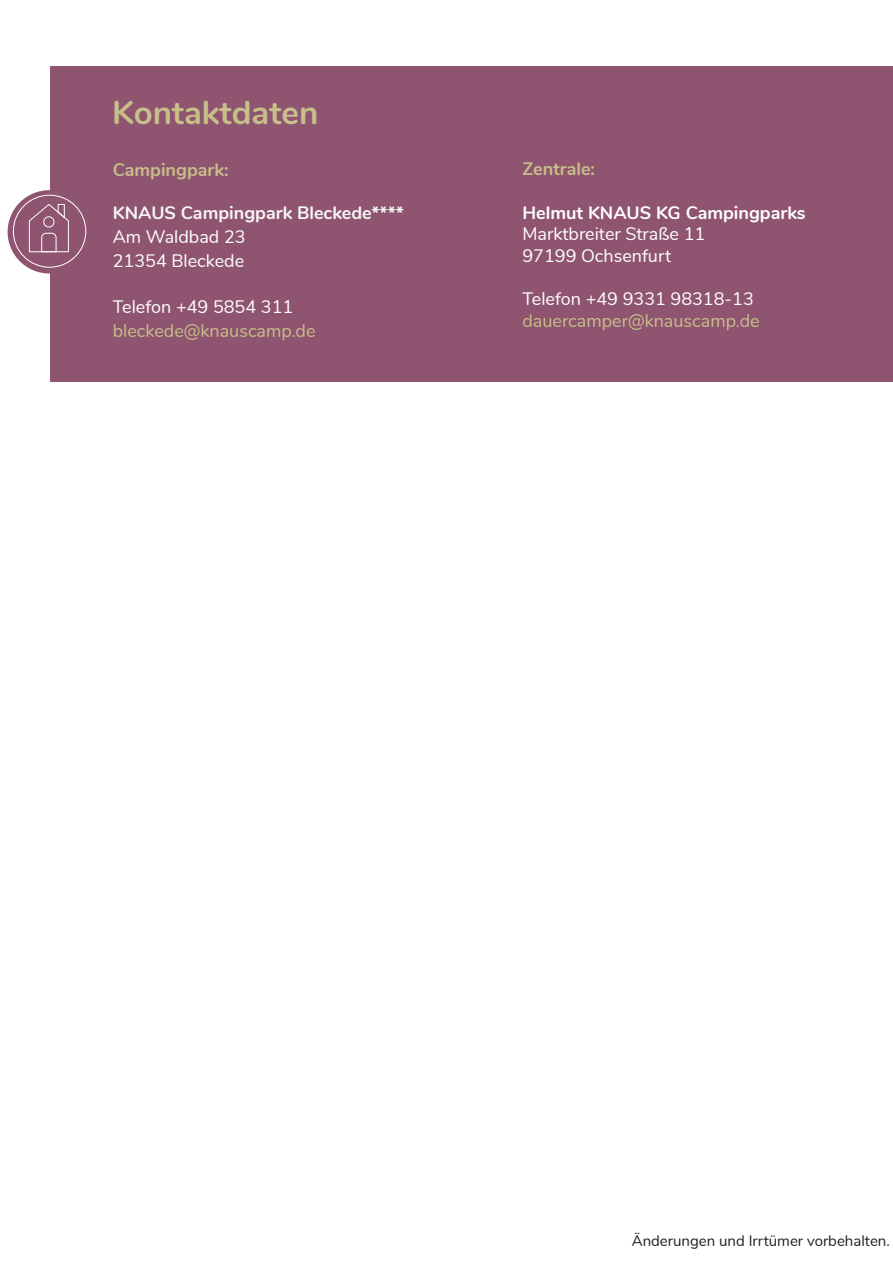
<style>
.page{position:relative;width:893px;height:1263px;background:#fff}
.page>*{position:absolute;margin:0;border:0;box-sizing:border-box;transform-origin:0 0}
.t1{font:700 33px "Nunito";color:#c6bf8a}
.t2{font:18px/24px "Nunito";color:#fff}
.t3{font:18px "Nunito";color:#c6bf8a}
.t4{font:700 18px "Nunito";color:#f6f8f4}
.t5{font:700 18px "Nunito";color:#fff}
.t6{font:700 18px "Nunito";color:#c6bf8a}
.t7{font:15px "Nunito";color:#231f20}
</style>
<div class="page">
<div style="left:51px;top:66px;width:842px;height:316px;background:#8f5470"></div>
<div style="left:8px;top:190px;width:83px;height:84px;background:#8f5470;border-radius:50%"></div>
<div style="left:13px;top:195px;width:73px;height:73px;border:1px solid #fff;border-radius:50%"></div>
<svg style="left:29px;top:204px;width:40px;height:48px"></svg>
<h1 class="t1" style="left:112px;top:88px;width:208px">Kontaktdaten</h1>
<p class="t6" style="left:113px;top:156px;width:117px">Campingpark:</p>
<p class="t4" style="left:113px;top:200px;width:293px">KNAUS Campingpark Bleckede****</p>
<p class="t2" style="left:113px;top:224px;width:134px">Am Waldbad 23<br>21354 Bleckede</p>
<p class="t2" style="left:113px;top:293px;width:182px">Telefon +49 5854 311</p>
<p class="t3" style="left:113px;top:317px;width:204px">bleckede@knauscamp.de</p>
<p class="t6" style="left:522px;top:156px;width:74px">Zentrale:</p>
<p class="t5" style="left:522px;top:199px;width:285px">Helmut KNAUS KG Campingparks</p>
<p class="t2" style="left:522px;top:222px;width:184px;line-height:21.6px">Marktbreiter Straße 11<br>97199 Ochsenfurt</p>
<p class="t2" style="left:522px;top:286px;width:233px">Telefon +49 9331 98318-13</p>
<p class="t3" style="left:522px;top:307px;width:239px">dauercamper@knauscamp.de</p>
<p class="t7" style="left:632px;top:1229px;width:260px">Änderungen und Irrtümer vorbehalten.</p>
</div>
